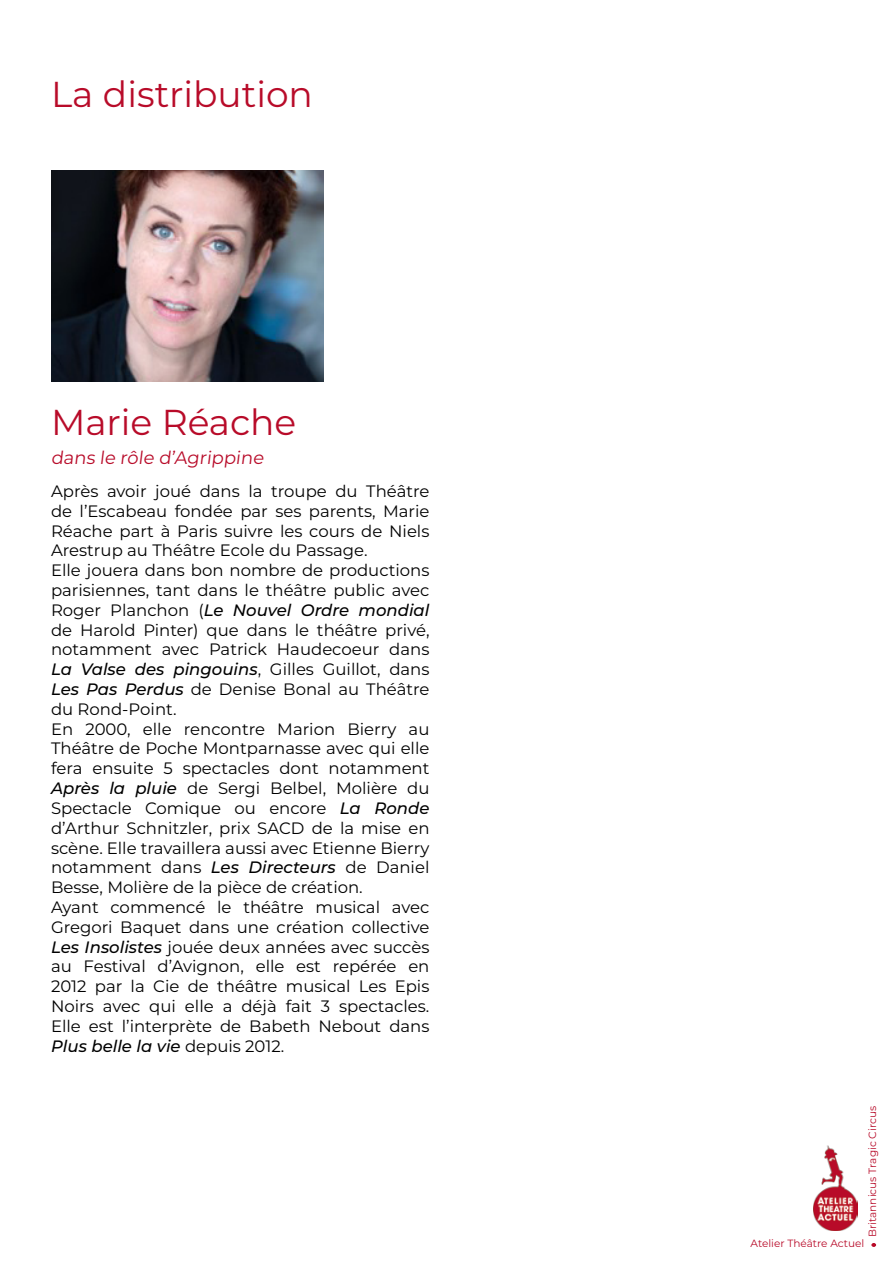
<style>
.page{position:relative;width:893px;height:1263px;background:#fff}
.page>*{position:absolute;margin:0;border:0;box-sizing:border-box;transform-origin:0 0}
.t1{font:36px "Montserrat";color:#b80b29}
.t2{font:18px "Montserrat";color:#b80b29}
.t3{font:16.5px/19.8px "Montserrat";color:#000}
.t4{font:10.5px "Montserrat";color:#b80b29}
.s1{font-weight:500;font-style:italic}
</style>
<div class="page">
<img style="left:813px;top:1145px;width:44px;height:85px">
<svg style="left:871px;top:1243px;width:5px;height:4px"></svg>
<img style="left:51px;top:170px;width:272px;height:212px">
<h1 class="t1" style="left:51px;top:70px;width:263px">La distribution</h1>
<h1 class="t1" style="left:51px;top:397px;width:247px">Marie Réache</h1>
<p class="t2" style="left:51px;top:445px;width:217px">dans le rôle d’Agrippine</p>
<p class="t3" style="left:51px;top:481px;width:380px">Après avoir joué dans la troupe du Théâtre de l’Escabeau fondée par ses parents, Marie Réache part à Paris suivre les cours de Niels Arestrup au Théâtre Ecole du Passage.<br>Elle jouera dans bon nombre de productions parisiennes, tant dans le théâtre public avec Roger Planchon (<span class="s1">Le Nouvel Ordre mondial </span>de Harold Pinter) que dans le théâtre privé, notamment avec Patrick Haudecoeur dans <span class="s1">La Valse des pingouins</span>, Gilles Guillot, dans <span class="s1">Les Pas Perdus</span> de Denise Bonal au Théâtre du Rond-Point.<br>En 2000, elle rencontre Marion Bierry au Théâtre de Poche Montparnasse avec qui elle fera ensuite 5 spectacles dont notamment <span class="s1">Après la pluie</span> de Sergi Belbel, Molière du Spectacle Comique ou encore <span class="s1">La Ronde </span>d’Arthur Schnitzler, prix SACD de la mise en scène. Elle travaillera aussi avec Etienne Bierry notamment dans <span class="s1">Les Directeurs</span> de Daniel Besse, Molière de la pièce de création.<br>Ayant commencé le théâtre musical avec Gregori Baquet dans une création collective <span class="s1">Les Insolistes</span> jouée deux années avec succès au Festival d’Avignon, elle est repérée en 2012 par la Cie de théâtre musical Les Epis Noirs avec qui elle a déjà fait 3 spectacles.<br>Elle est l’interprète de Babeth Nebout dans <span class="s1">Plus belle la vie</span> depuis 2012.</p>
<p class="t4" style="left:865px;top:1237px;width:132px;rotate:-90deg">Britannicus Tragic Circus</p>
<p class="t4" style="left:750px;top:1236px;width:115px">Atelier Théâtre Actuel</p>
</div>
